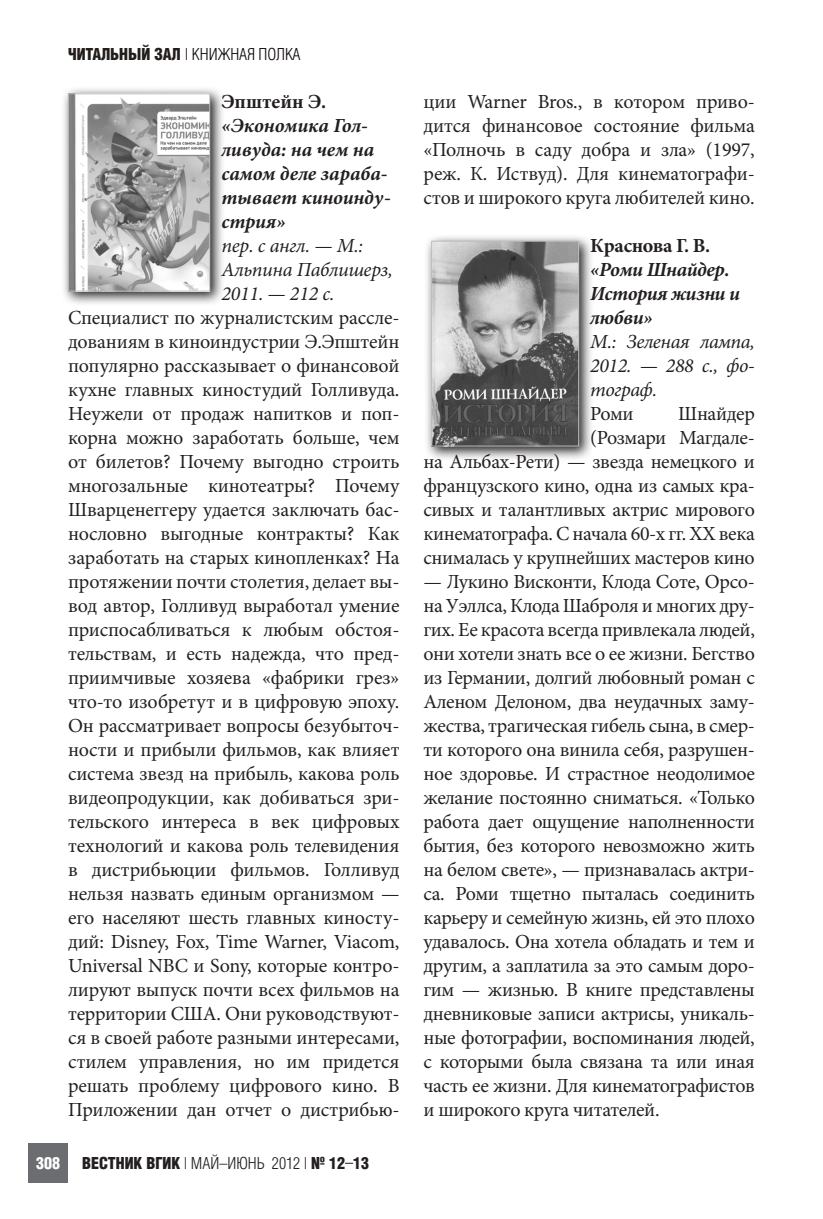
<style>
.page{position:relative;width:823px;height:1219px;background:#fff}
.page>*{position:absolute;margin:0;border:0;box-sizing:border-box;transform-origin:0 0}
.t1{font:20px/24px "Minion Pro";letter-spacing:-.02em;color:#231f20;text-align:justify}
.t2{font:italic 700 20px/24px "Minion Pro";letter-spacing:-.01em;color:#231f20}
.t3{font:italic 20px/24px "Minion Pro";letter-spacing:-.02em;color:#231f20}
.t4{font:700 16px "AG Letterica Cond L";color:#231f20}
.t5{font:16px "AG Letterica Cond L";color:#0c0806}
.t6{font:700 16px "AG Letterica Cond L";color:#fff}
.s1{font-weight:700;color:#241e1b}
.s2{font-style:normal}
.s3{font-weight:400}
</style>
<div class="page">
<div style="left:28px;top:1143px;width:40px;height:40px;background:#6c6d70"></div>
<svg style="left:64px;top:89px;width:159px;height:215px;background:#bebdbe"></svg>
<img style="left:70px;top:96px;width:138px;height:193px">
<div style="left:68px;top:94px;width:142px;height:197px;border:1px solid #bcbdc0"></div>
<svg style="left:427px;top:237px;width:164px;height:222px;background:#bbbabb"></svg>
<img style="left:433px;top:243px;width:143px;height:201px">
<div style="left:431px;top:241px;width:147px;height:205px;border:1px solid #bcbdc0"></div>
<p class="t5" style="left:68px;top:44px;width:234px"><span class="s1">ЧИТАЛЬНЫЙ ЗАЛ</span> | КНИЖНАЯ ПОЛКА</p>
<p class="t2" style="left:221px;top:89px;width:171px"><span class="s2">Эпштейн Э. </span>«Экономика Гол&shy;ливуда: на чем на самом деле зараба&shy;тывает киноинду&shy;стрия»</p>
<p class="t3" style="left:221px;top:233px;width:173px">пер. с англ. — М.:<br>Альпина Паблишерз,<br>2011. — 212 с.</p>
<p class="t1" style="left:68px;top:305px;width:333px">Специалист по журналистским рассле&shy;дованиям в киноиндустрии Э.Эпштейн популярно рассказывает о финансовой кухне главных киностудий Голливуда.<br>Неужели от продаж напитков и поп&shy;корна можно заработать больше, чем от билетов? Почему выгодно строить многозальные кинотеатры? Почему Шварценеггеру удается заключать бас&shy;нословно выгодные контракты? Как заработать на старых кинопленках? На протяжении почти столетия, делает вы&shy;вод автор, Голливуд выработал умение приспосабливаться к любым обстоя&shy;тельствам, и есть надежда, что пред&shy;приимчивые хозяева «фабрики грез» что-то изобретут и в цифровую эпоху.<br>Он рассматривает вопросы безубыточ&shy;ности и прибыли фильмов, как влияет система звезд на прибыль, какова роль видеопродукции, как добиваться зри&shy;тельского интереса в век цифровых технологий и какова роль телевидения в дистрибьюции фильмов. Голливуд нельзя назвать единым организмом — его населяют шесть главных киносту&shy;дий: Disney, Fox, Time Warner, Viacom, Universal NBC и Sony, которые контро&shy;лируют выпуск почти всех фильмов на территории США. Они руководствуют&shy;ся в своей работе разными интересами, стилем управления, но им придется решать проблему цифрового кино. В Приложении дан отчет о дистрибью-</p>
<p class="t6" style="left:36px;top:1153px;width:25px">308</p>
<p class="t4" style="left:82px;top:1153px;width:288px">ВЕСТНИК ВГИК <span class="s3">| МАЙ–ИЮНЬ 2012 |</span> № 12 13</p>
<p class="t1" style="left:423px;top:89px;width:332px">ции Warner Bros., в котором приво&shy;дится финансовое состояние фильма «Полночь в саду добра и зла» (1997, реж. К. Иствуд). Для кинематографи&shy;стов и широкого круга любителей кино.</p>
<p class="t2" style="left:590px;top:233px;width:151px"><span class="s2">Краснова Г. В. </span>«Роми Шнайдер.<br>История жизни и любви»</p>
<p class="t3" style="left:590px;top:329px;width:166px;text-align:justify">М.: Зеленая лампа, 2012. — 288 с., фо&shy;тограф.</p>
<p class="t1" style="left:590px;top:401px;width:45px">Роми</p>
<p class="t1" style="left:423px;top:401px;width:333px;text-align:right">Шнайдер<br>(Розмари Магдале-<br>на Альбах-Рети) — звезда немецкого и французского кино, одна из самых кра&shy;сивых и талантливых актрис мирового кинематографа. С начала 60-х гг. XX века снималась у крупнейших мастеров кино</p>
<p class="t1" style="left:423px;top:569px;width:333px">— Лукино Висконти, Клода Соте, Орсо&shy;на Уэллса, Клода Шаброля и многих дру&shy;гих. Ее красота всегда привлекала людей, они хотели знать все о ее жизни. Бегство из Германии, долгий любовный роман с Аленом Делоном, два неудачных заму&shy;жества, трагическая гибель сына, в смер&shy;ти которого она винила себя, разрушен&shy;ное здоровье. И страстное неодолимое желание постоянно сниматься. «Только работа дает ощущение наполненности бытия, без которого невозможно жить на белом свете», — признавалась актри&shy;са. Роми тщетно пыталась соединить карьеру и семейную жизнь, ей это плохо удавалось. Она хотела обладать и тем и другим, а заплатила за это самым доро&shy;гим — жизнью. В книге представлены дневниковые записи актрисы, уникаль&shy;ные фотографии, воспоминания людей, с которыми была связана та или иная часть ее жизни. Для кинематографистов и широкого круга читателей.</p>
</div>
